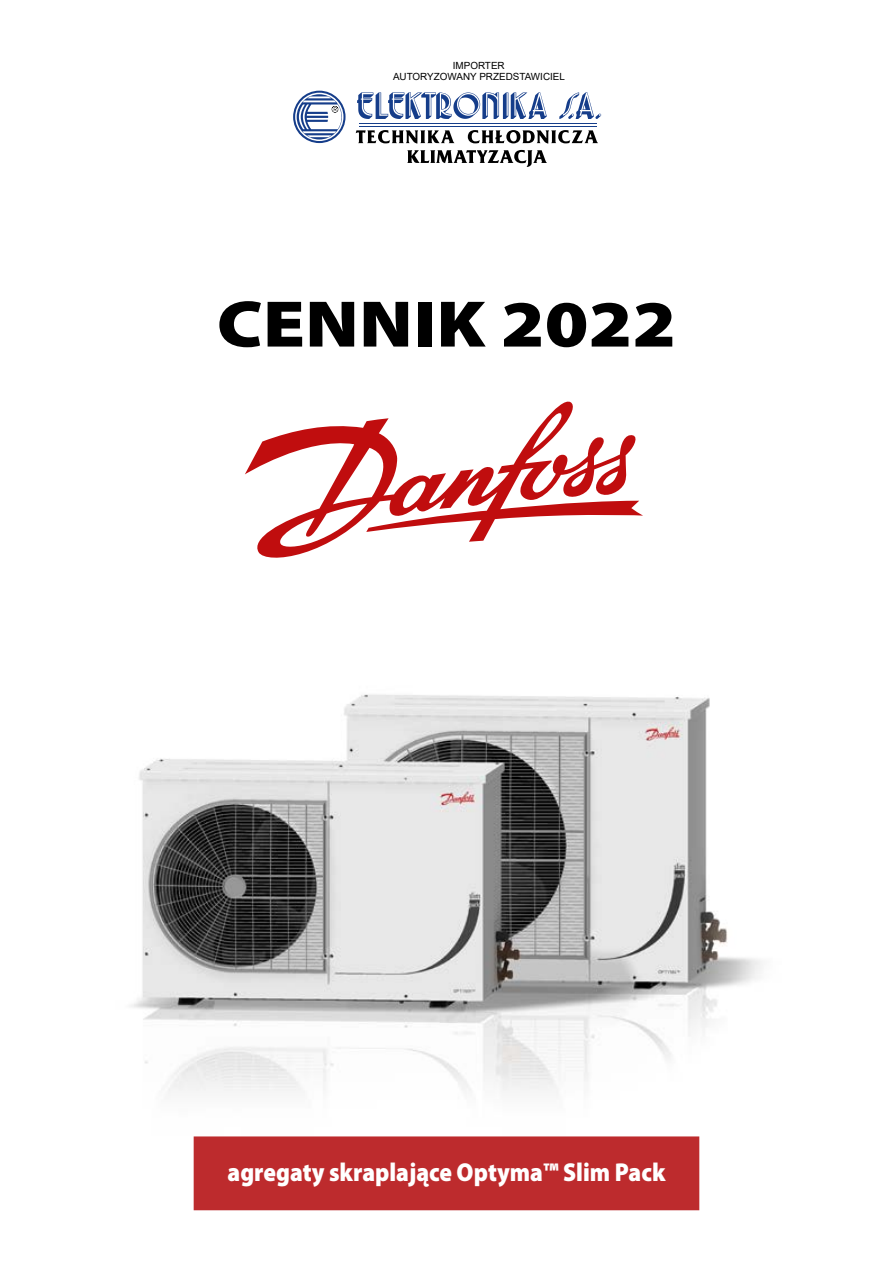
<style>
.page{position:relative;width:893px;height:1263px;background:#fff}
.page>*{position:absolute;margin:0;border:0;box-sizing:border-box;transform-origin:0 0}
.t1{font:900 66.3px "Myriad Pro";color:#000;scale:1.15 1}
.t2{font:900 25.95px "Myriad Pro";color:#fff;scale:.9 1}
.t3{font:9.9px/11.9px "Arial";color:#000;text-align:center}
</style>
<div class="page">
<svg style="left:293px;top:91px;width:53px;height:52px"></svg>
<svg style="left:356px;top:130px;width:242px;height:37px"></svg>
<svg style="left:357px;top:92px;width:190px;height:27px"></svg>
<svg style="left:559px;top:92px;width:42px;height:27px"></svg>
<hr style="left:359px;top:123px;width:238px;height:1px;background:#153d8a">
<hr style="left:359px;top:127px;width:238px;height:1px;background:#153d8a">
<img style="left:131px;top:694px;width:632px;height:465px">
<div style="left:194px;top:1136px;width:505px;height:74px;background:#bd2b2d;border:3px solid #bd2b2d"></div>
<svg style="left:245px;top:401px;width:398px;height:157px"></svg>
<p class="t3" style="left:393px;top:59px;width:173px">IMPORTER<br>AUTORYZOWANY PRZEDSTAWICIEL</p>
<h1 class="t1" style="left:217px;top:280px;width:401px">CENNIK 2022</h1>
<h2 class="t2" style="left:228px;top:1154px;width:488px">agregaty skraplające Optyma™ Slim Pack</h2>
</div>
